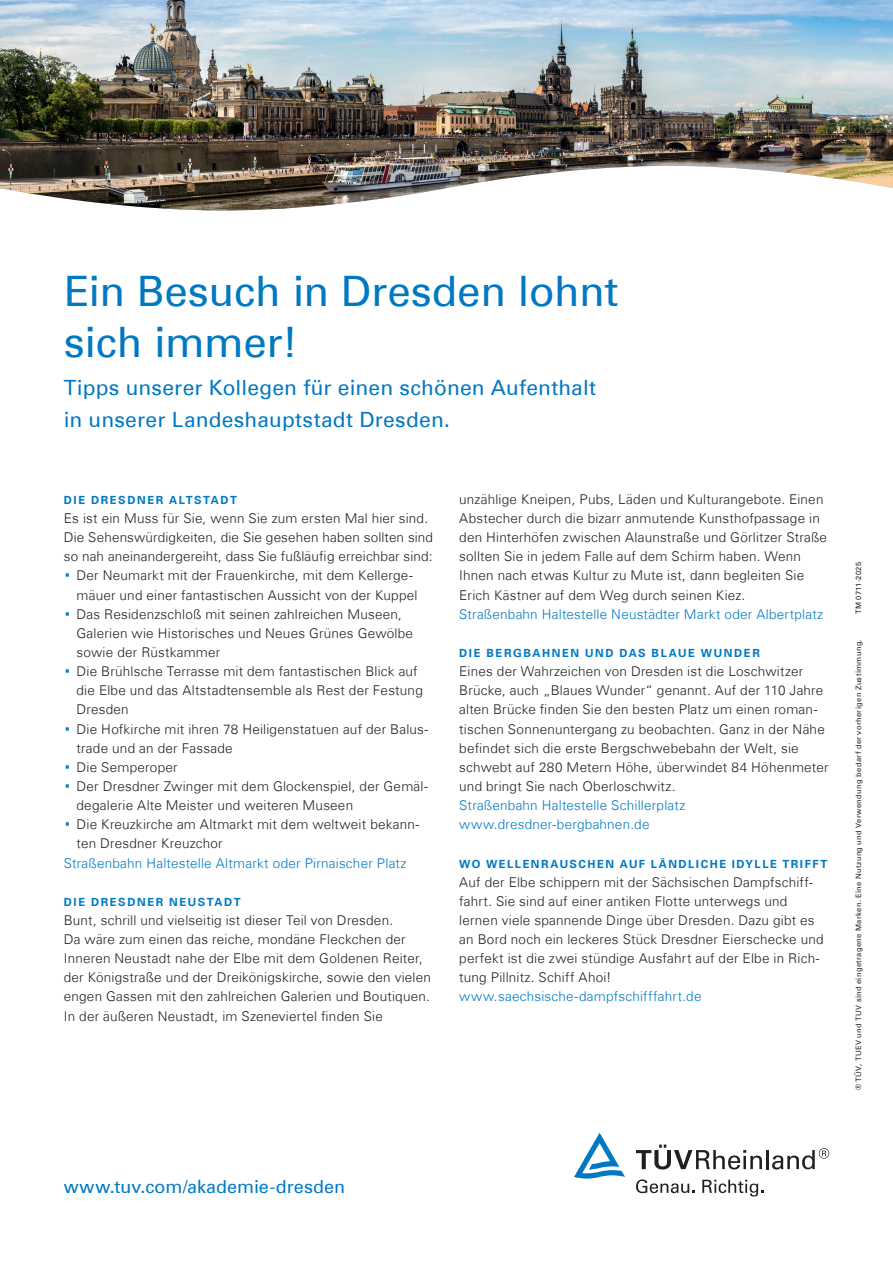
<style>
.page{position:relative;width:893px;height:1263px;background:#fff}
.page>*{position:absolute;margin:0;border:0;box-sizing:border-box;transform-origin:0 0}
.t1{font:42px/51px "Univers Com 55 Roman";letter-spacing:-.005em;color:#0079c2}
.t2{font:21px/32px "Univers Com 55 Roman";letter-spacing:.01em;color:#0079c2}
.t3{font:18px "Univers Com 55 Roman";color:#0079c2}
.t4{font:300 13.5px/19.2px "Univers Com 45";letter-spacing:.015em;color:#231f20}
.t5{font:300 13.5px/19.2px "Univers Com 45";letter-spacing:.015em;color:#0079c2}
.t6{font:700 11.25px "Univers Com 65";letter-spacing:.14em;color:#0079c2}
.t7{font:7.5px "Univers Com 55 Roman";letter-spacing:.05em;color:#231f20}
.s1{font-family:"Univers Com 55 Roman";font-weight:400;font-size:27px;color:#0079c2}
</style>
<div class="page">
<svg style="left:636px;top:1144px;width:126px;height:25px"></svg>
<hr style="left:766px;top:1150px;width:3px;height:19px;background:#231f20">
<svg style="left:772px;top:1148px;width:57px;height:21px"></svg>
<svg style="left:636px;top:1179px;width:58px;height:14px"></svg>
<svg style="left:702px;top:1180px;width:61px;height:16px"></svg>
<svg style="left:574px;top:1133px;width:51px;height:45px"></svg>
<img style="left:0;top:0;width:893px;height:210px">
<h1 class="t1" style="left:64px;top:266px;width:556px">Ein Besuch in Dresden lohnt sich immer!</h1>
<h2 class="t2" style="left:64px;top:372px;width:534px">Tipps unserer Kollegen für einen schönen Aufenthalt in unserer Landeshauptstadt Dresden.</h2>
<p class="t6" style="left:64px;top:493px;width:175px">DIE DRESDNER ALTSTADT</p>
<p class="t4" style="left:64px;top:509px;width:371px">Es ist ein Muss für Sie, wenn Sie zum ersten Mal hier sind.<br>Die Sehenswürdigkeiten, die Sie gesehen haben sollten sind so nah aneinandergereiht, dass Sie fußläufig erreichbar sind: <span class="s1">·</span> Der Neumarkt mit der Frauenkirche, mit dem Kellerge-</p>
<p class="t4" style="left:64px;top:585px;width:355px;text-indent:13px">mäuer und einer fantastischen Aussicht von der Kuppel <span class="s1">·</span> Das Residenzschloß mit seinen zahlreichen Museen,</p>
<p class="t4" style="left:77px;top:623px;width:338px">Galerien wie Historisches und Neues Grünes Gewölbe</p>
<p class="t4" style="left:77px;top:643px;width:145px">sowie der Rüstkammer</p>
<p class="t4" style="left:64px;top:662px;width:355px"><span class="s1">·</span> Die Brühlsche Terrasse mit dem fantastischen Blick auf</p>
<p class="t4" style="left:77px;top:681px;width:348px">die Elbe und das Altstadtensemble als Rest der Festung</p>
<p class="t4" style="left:77px;top:700px;width:54px">Dresden</p>
<p class="t4" style="left:64px;top:719px;width:366px"><span class="s1">·</span> Die Hofkirche mit ihren 78 Heiligenstatuen auf der Balus-</p>
<p class="t4" style="left:77px;top:738px;width:158px">trade und an der Fassade</p>
<p class="t4" style="left:64px;top:757px;width:115px"><span class="s1">·</span> Die Semperoper</p>
<p class="t4" style="left:64px;top:776px;width:366px"><span class="s1">·</span> Der Dresdner Zwinger mit dem Glockenspiel, der Gemäl-</p>
<p class="t4" style="left:77px;top:796px;width:278px">degalerie Alte Meister und weiteren Museen</p>
<p class="t4" style="left:64px;top:815px;width:357px"><span class="s1">·</span> Die Kreuzkirche am Altmarkt mit dem weltweit bekann-</p>
<p class="t4" style="left:77px;top:834px;width:148px">ten Dresdner Kreuzchor</p>
<p class="t5" style="left:64px;top:853px;width:344px">Straßenbahn Haltestelle Altmarkt oder Pirnaischer Platz</p>
<p class="t6" style="left:64px;top:895px;width:178px">DIE DRESDNER NEUSTADT</p>
<p class="t4" style="left:64px;top:910px;width:369px">Bunt, schrill und vielseitig ist dieser Teil von Dresden.<br>Da wäre zum einen das reiche, mondäne Fleckchen der Inneren Neustadt nahe der Elbe mit dem Goldenen Reiter, der Königstraße und der Dreikönigskirche, sowie den vielen engen Gassen mit den zahlreichen Galerien und Boutiquen.<br>In der äußeren Neustadt, im Szeneviertel finden Sie</p>
<p class="t4" style="left:459px;top:489px;width:369px">unzählige Kneipen, Pubs, Läden und Kulturangebote. Einen Abstecher durch die bizarr anmutende Kunsthofpassage in den Hinterhöfen zwischen Alaunstraße und Görlitzer Straße sollten Sie in jedem Falle auf dem Schirm haben. Wenn Ihnen nach etwas Kultur zu Mute ist, dann begleiten Sie Erich Kästner auf dem Weg durch seinen Kiez.</p>
<p class="t5" style="left:459px;top:604px;width:366px">Straßenbahn Haltestelle Neustädter Markt oder Albertplatz</p>
<p class="t6" style="left:459px;top:646px;width:302px">DIE BERGBAHNEN UND DAS BLAUE WUNDER</p>
<p class="t4" style="left:459px;top:662px;width:371px">Eines der Wahrzeichen von Dresden ist die Loschwitzer Brücke, auch „Blaues Wunder“ genannt. Auf der 110 Jahre alten Brücke finden Sie den besten Platz um einen roman&shy;tischen Sonnenuntergang zu beobachten. Ganz in der Nähe befindet sich die erste Bergschwebebahn der Welt, sie schwebt auf 280 Metern Höhe, überwindet 84 Höhenmeter und bringt Sie nach Oberloschwitz.</p>
<p class="t5" style="left:459px;top:796px;width:228px">Straßenbahn Haltestelle Schillerplatz www.dresdner-bergbahnen.de</p>
<p class="t6" style="left:459px;top:857px;width:369px">WO WELLENRAUSCHEN AUF LÄNDLICHE IDYLLE TRIFFT</p>
<p class="t4" style="left:459px;top:872px;width:366px">Auf der Elbe schippern mit der Sächsischen Dampfschiff&shy;fahrt. Sie sind auf einer antiken Flotte unterwegs und lernen viele spannende Dinge über Dresden. Dazu gibt es an Bord noch ein leckeres Stück Dresdner Eierschecke und perfekt ist die zwei stündige Ausfahrt auf der Elbe in Rich&shy;tung Pillnitz. Schiff Ahoi!</p>
<p class="t5" style="left:459px;top:987px;width:244px">www.saechsische-dampfschifffahrt.de</p>
<p class="t7" style="left:854px;top:614px;width:53px;rotate:-90deg">TM 0711-2025</p>
<p class="t7" style="left:854px;top:1090px;width:452px;rotate:-90deg">® TÜV, TUEV und TUV sind eingetragene Marken. Eine Nutzung und Verwendung bedarf der vorherigen Zustimmung.</p>
<h3 class="t3" style="left:64px;top:1175px;width:283px">www.tuv.com/akademie-dresden</h3>
</div>
